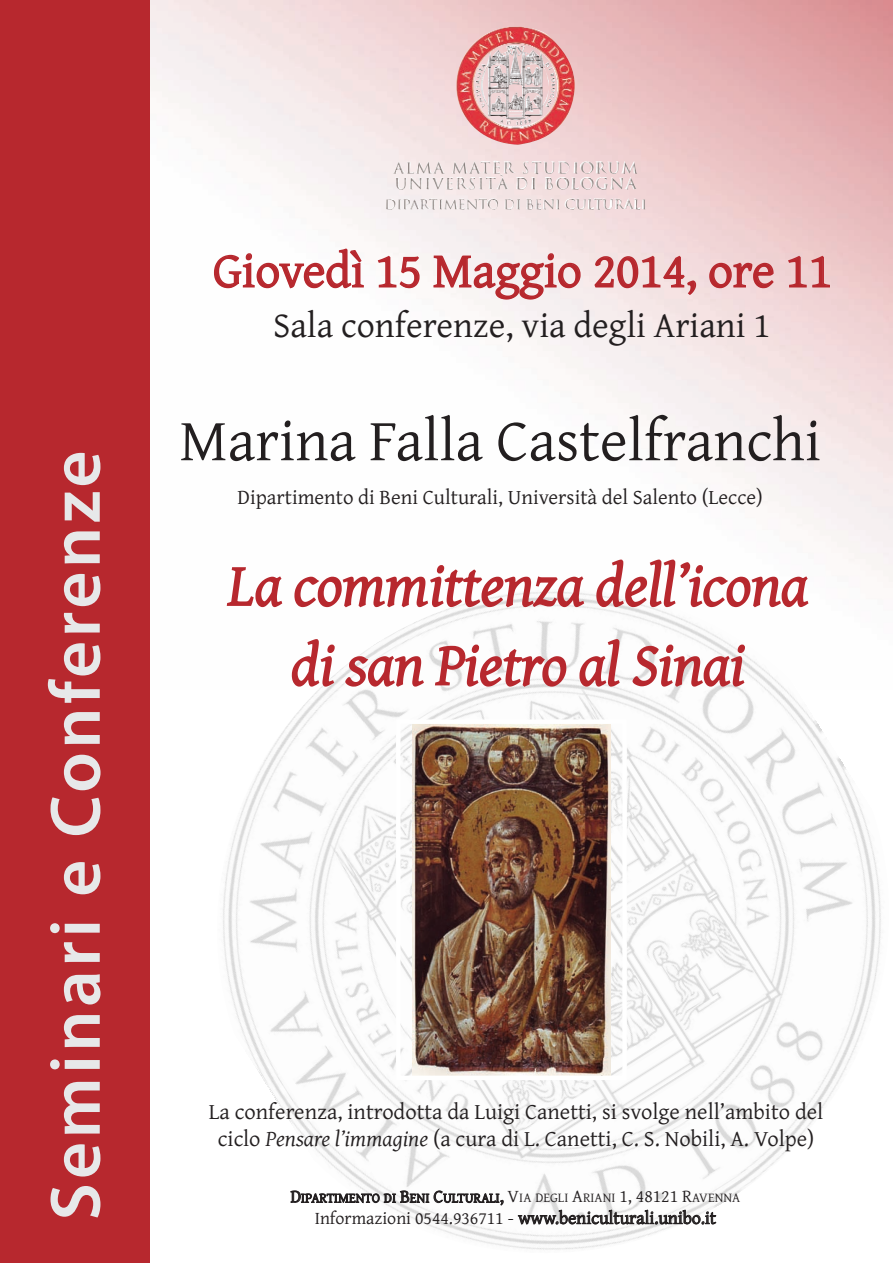
<style>
.page{position:relative;width:893px;height:1263px;background:#fff}
.page>*{position:absolute;margin:0;border:0;box-sizing:border-box;transform-origin:0 0}
.t1{font:600 72px "Myriad Pro";letter-spacing:.05em;color:#e7e8e9}
.t2{font:italic 60px/79.5px "Gentium";color:#b7282e;text-align:center}
.t3{font:60px "Gentium";color:#231f20}
.t4{font:49.5px "Gentium";color:#b7282e}
.t5{font:36px "Gentium";color:#231f20}
.t6{font:22.5px/27px "Gentium";color:#231f20;text-align:center}
.t7{font:21px "Gentium";color:#231f20}
.t8{font:18px "Gentium";color:#231f20}
.t9{font:13.5px "Gentium";color:#231f20}
.s1{font-style:italic}
.s2{font-size:18px}
</style>
<div class="page">
<img style="left:150px;top:0;width:743px;height:543px">
<img style="left:223px;top:543px;width:670px;height:707px">
<div style="left:0;top:0;width:150px;height:1263px;background:#b7282e"></div>
<img style="left:412px;top:724px;width:199px;height:351px">
<img style="left:456px;top:26px;width:119px;height:119px">
<h1 class="t1" style="left:49px;top:1220px;width:771px;rotate:-90deg">Seminari e Conferenze</h1>
<h3 class="t4" style="left:213px;top:241px;width:621px">Giovedì 15 Maggio 2014, ore 11</h3>
<h3 class="t5" style="left:273px;top:303px;width:499px">Sala conferenze, via degli Ariani 1</h3>
<h2 class="t3" style="left:179px;top:404px;width:643px">Marina Falla Castelfranchi</h2>
<p class="t7" style="left:238px;top:484px;width:527px">Dipartimento di Beni Culturali, Università del Salento (Lecce)</p>
<h2 class="t2" style="left:228px;top:544px;width:582px">La committenza dell’icona di san Pietro al Sinai</h2>
<p class="t6" style="left:209px;top:1098px;width:616px">La conferenza, introdotta da Luigi Canetti, si svolge nell’ambito del ciclo <span class="s1">Pensare l’immagine</span> (a cura di L. Canetti, C. S. Nobili, A. Volpe)</p>
<p class="t9" style="left:291px;top:1190px;width:451px"><span class="s2">D</span>IPARTIMENTO DI <span class="s2">B</span>ENI <span class="s2">C</span>ULTURALI<span class="s2">, V</span>IA DEGLI <span class="s2">A</span>RIANI <span class="s2">1, 48121 R</span>AVENNA</p>
<p class="t8" style="left:315px;top:1207px;width:403px">Informazioni 0544.936711 - www.beniculturali.unibo.it</p>
</div>
